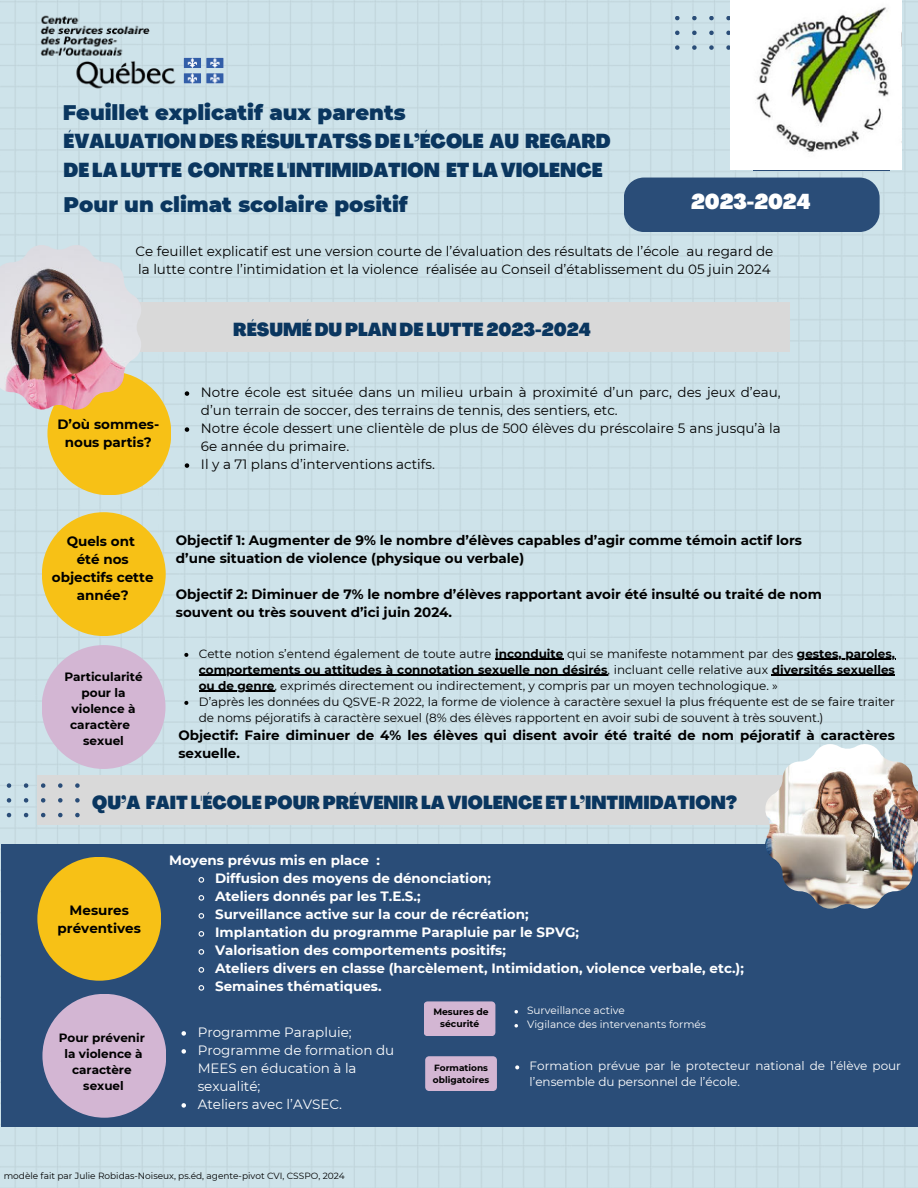
<style>
.page{position:relative;width:918px;height:1188px;background:#fff}
.page>*{position:absolute;margin:0;border:0;box-sizing:border-box;transform-origin:0 0}
.t1{font:900 21.15px "Montserrat";color:#0a365f}
.t2{font:900 condensed 21.15px "Agrandir";color:#fff}
.t3{font:900 condensed 19.8px/29.7px "Agrandir";color:#0a365f}
.t4{font:900 condensed 18.45px "Agrandir";color:#0a365f}
.t5{font:13.5px/18px "Montserrat";color:#000}
.t6{font:700 13.5px/18px "Montserrat";color:#000}
.t7{font:700 13.5px/18px "Montserrat";color:#fff}
.t8{font:13.5px/18px "Montserrat";color:#fff}
.t9{font:12px/16px "Montserrat";color:#000}
.t10{font:12px/16px "Montserrat";color:#fff}
.t11{font:700 12px/16px "Montserrat";color:#000;text-align:center}
.t12{font:10.5px/14px "Montserrat";color:#fff}
.t13{font:700 9.3px/12.3px "Montserrat";color:#000;text-align:center}
.t14{font:9px "Montserrat";color:#000}
.t15{font:700 9px/12px "Montserrat";color:#000}
.s1{font-weight:700}
</style>
<div class="page">
<img style="left:0;top:0;width:918px;height:1188px">
<img style="left:25px;top:0;width:215px;height:100px">
<div style="left:624px;top:178px;width:256px;height:54px;background:#2a4d78;border-radius:20px"></div>
<svg style="left:726px;top:45px;width:4px;height:5px"></svg>
<svg style="left:709px;top:45px;width:5px;height:5px"></svg>
<svg style="left:692px;top:45px;width:5px;height:5px"></svg>
<svg style="left:675px;top:45px;width:5px;height:5px"></svg>
<svg style="left:726px;top:31px;width:4px;height:4px"></svg>
<svg style="left:709px;top:31px;width:5px;height:4px"></svg>
<svg style="left:692px;top:31px;width:5px;height:4px"></svg>
<svg style="left:675px;top:31px;width:5px;height:4px"></svg>
<svg style="left:726px;top:16px;width:4px;height:4px"></svg>
<svg style="left:709px;top:16px;width:5px;height:4px"></svg>
<svg style="left:692px;top:16px;width:5px;height:4px"></svg>
<svg style="left:675px;top:16px;width:5px;height:4px"></svg>
<div style="left:35px;top:303px;width:754px;height:49px;background:#d9d9d9"></div>
<div style="left:47px;top:371px;width:124px;height:124px;background:#f7c116;border-radius:50%"></div>
<div style="left:1px;top:844px;width:917px;height:282px;background:#2a4d78"></div>
<svg style="left:198px;top:877px;width:7px;height:6px"></svg>
<svg style="left:198px;top:895px;width:7px;height:6px"></svg>
<svg style="left:198px;top:913px;width:7px;height:6px"></svg>
<svg style="left:198px;top:931px;width:7px;height:6px"></svg>
<svg style="left:198px;top:949px;width:7px;height:6px"></svg>
<svg style="left:198px;top:967px;width:7px;height:6px"></svg>
<svg style="left:198px;top:985px;width:7px;height:6px"></svg>
<div style="left:424px;top:1001px;width:71px;height:35px;background:#d3b6d3"></div>
<div style="left:425px;top:1056px;width:72px;height:35px;background:#d3b6d3"></div>
<div style="left:37px;top:857px;width:124px;height:124px;background:#f7c116;border-radius:50%"></div>
<svg style="left:184px;top:653px;width:4px;height:4px"></svg>
<hr style="left:495px;top:659px;width:68px;height:1px;background:#000">
<hr style="left:797px;top:659px;width:98px;height:1px;background:#000">
<hr style="left:199px;top:675px;width:408px;height:1px;background:#000">
<hr style="left:772px;top:675px;width:123px;height:1px;background:#000">
<hr style="left:199px;top:691px;width:76px;height:1px;background:#000">
<svg style="left:184px;top:701px;width:4px;height:4px"></svg>
<div style="left:42px;top:994px;width:124px;height:124px;background:#d3b6d3;border-radius:50%"></div>
<div style="left:37px;top:776px;width:755px;height:49px;background:#d9d9d9"></div>
<img style="left:765px;top:744px;width:153px;height:165px">
<svg style="left:75px;top:813px;width:5px;height:4px"></svg>
<svg style="left:58px;top:813px;width:5px;height:4px"></svg>
<svg style="left:41px;top:813px;width:4px;height:4px"></svg>
<svg style="left:24px;top:813px;width:4px;height:4px"></svg>
<svg style="left:7px;top:813px;width:4px;height:4px"></svg>
<svg style="left:75px;top:798px;width:5px;height:5px"></svg>
<svg style="left:58px;top:798px;width:5px;height:5px"></svg>
<svg style="left:41px;top:798px;width:4px;height:5px"></svg>
<svg style="left:24px;top:798px;width:4px;height:5px"></svg>
<svg style="left:7px;top:798px;width:4px;height:5px"></svg>
<svg style="left:75px;top:784px;width:5px;height:4px"></svg>
<svg style="left:58px;top:784px;width:5px;height:4px"></svg>
<svg style="left:41px;top:784px;width:4px;height:4px"></svg>
<svg style="left:24px;top:784px;width:4px;height:4px"></svg>
<svg style="left:7px;top:784px;width:4px;height:4px"></svg>
<img style="left:0;top:245px;width:141px;height:165px">
<div style="left:42px;top:512px;width:124px;height:124px;background:#f7c116;border-radius:50%"></div>
<div style="left:42px;top:645px;width:124px;height:124px;background:#d3b6d3;border-radius:50%"></div>
<img style="left:730px;top:0;width:171px;height:170px">
<svg style="left:185px;top:391px;width:4px;height:5px"></svg>
<svg style="left:185px;top:427px;width:4px;height:5px"></svg>
<svg style="left:185px;top:463px;width:4px;height:5px"></svg>
<svg style="left:514px;top:1010px;width:4px;height:4px"></svg>
<svg style="left:514px;top:1024px;width:4px;height:4px"></svg>
<svg style="left:515px;top:1065px;width:4px;height:4px"></svg>
<svg style="left:182px;top:1031px;width:4px;height:5px"></svg>
<svg style="left:182px;top:1049px;width:4px;height:5px"></svg>
<svg style="left:182px;top:1103px;width:4px;height:5px"></svg>
<h1 class="t1" style="left:63px;top:97px;width:345px">Feuillet explicatif aux parents</h1>
<h2 class="t3" style="left:64px;top:126px;width:549px">ÉVALUATION DES RÉSULTATSS DE L’ÉCOLE AU REGARD<br>DE LA LUTTE CONTRE L'INTIMIDATION ET LA VIOLENCE</h2>
<h1 class="t1" style="left:64px;top:188px;width:346px">Pour un climat scolaire positif</h1>
<h1 class="t2" style="left:691px;top:188px;width:121px">2023-2024</h1>
<p class="t5" style="left:135px;top:242px;width:639px">Ce feuillet explicatif est une version courte de l’évaluation des résultats de l’école au regard de la lutte contre l’intimidation et la violence réalisée au Conseil d’établissement du 05 juin 2024</p>
<p class="t6" style="left:57px;top:415px;width:103px;text-align:center">D’où sommes&shy;nous partis?</p>
<h3 class="t4" style="left:233px;top:318px;width:359px">RÉSUMÉ DU PLAN DE LUTTE 2023-2024</h3>
<p class="t5" style="left:201px;top:383px;width:581px">Notre école est située dans un milieu urbain à proximité d’un parc, des jeux d’eau, d’un terrain de soccer, des terrains de tennis, des sentiers, etc.<br>Notre école dessert une clientèle de plus de 500 élèves du préscolaire 5 ans jusqu’à la 6e année du primaire.<br>Il y a 71 plans d’interventions actifs.</p>
<p class="t6" style="left:52px;top:532px;width:103px;text-align:center">Quels ont<br>été nos objectifs cette année?</p>
<p class="t6" style="left:176px;top:530px;width:628px">Objectif 1: Augmenter de 9% le nombre d’élèves capables d’agir comme témoin actif lors d’une situation de violence (physique ou verbale)</p>
<p class="t6" style="left:176px;top:584px;width:648px">Objectif 2: Diminuer de 7% le nombre d’élèves rapportant avoir été insulté ou traité de nom souvent ou très souvent d’ici juin 2024.</p>
<p class="t9" style="left:199px;top:645px;width:698px">Cette notion s’entend également de toute autre <span class="s1">inconduite</span> qui se manifeste notamment par des <span class="s1">gestes, paroles, comportements ou attitudes à connotation sexuelle non désirés</span>, incluant celle relative aux <span class="s1">diversités sexuelles ou de genre</span>, exprimés directement ou indirectement, y compris par un moyen technologique. »<br>D’après les données du QSVE-R 2022, la forme de violence à caractère sexuel la plus fréquente est de se faire traiter de noms péjoratifs à caractère sexuel (8% des élèves rapportent en avoir subi de souvent à très souvent.)</p>
<p class="t6" style="left:178px;top:725px;width:718px">Objectif: Faire diminuer de 4% les élèves qui disent avoir été traité de nom péjoratif à caractères sexuelle.</p>
<h3 class="t4" style="left:92px;top:791px;width:646px">QU’A FAIT L'ÉCOLE POUR PRÉVENIR LA VIOLENCE ET L’INTIMIDATION?</h3>
<p class="t11" style="left:64px;top:668px;width:80px">Particularité pour la violence à caractère sexuel</p>
<p class="t6" style="left:58px;top:900px;width:85px;text-align:center">Mesures préventives</p>
<p class="t7" style="left:215px;top:851px;width:530px;text-indent:-46px">Moyens prévus mis en place :<br>Diffusion des moyens de dénonciation;<br>Ateliers donnés par les T.E.S.;<br>Surveillance active sur la cour de récréation;<br>Implantation du programme Parapluie par le SPVG;<br>Valorisation des comportements positifs;<br>Ateliers divers en classe (harcèlement, Intimidation, violence verbale, etc.); Semaines thématiques.</p>
<p class="t11" style="left:59px;top:1029px;width:88px">Pour prévenir la violence à caractère sexuel</p>
<p class="t8" style="left:198px;top:1023px;width:198px">Programme Parapluie;<br>Programme de formation du<br>MEES en éducation à la sexualité;<br>Ateliers avec l’AVSEC.</p>
<p class="t14" style="left:4px;top:1169px;width:343px">modèle fait par Julie Robidas-Noiseux, ps.éd, agente-pivot CVI, CSSPO, 2024</p>
<p class="t13" style="left:433px;top:1005px;width:57px">Mesures de sécurité</p>
<p class="t15" style="left:433px;top:1062px;width:58px">Formations obligatoires</p>
<p class="t12" style="left:527px;top:1003px;width:180px">Surveillance active<br>Vigilance des intervenants formés</p>
<p class="t10" style="left:530px;top:1058px;width:373px">Formation prévue par le protecteur national de l’élève pour l’ensemble du personnel de l’école.</p>
</div>
